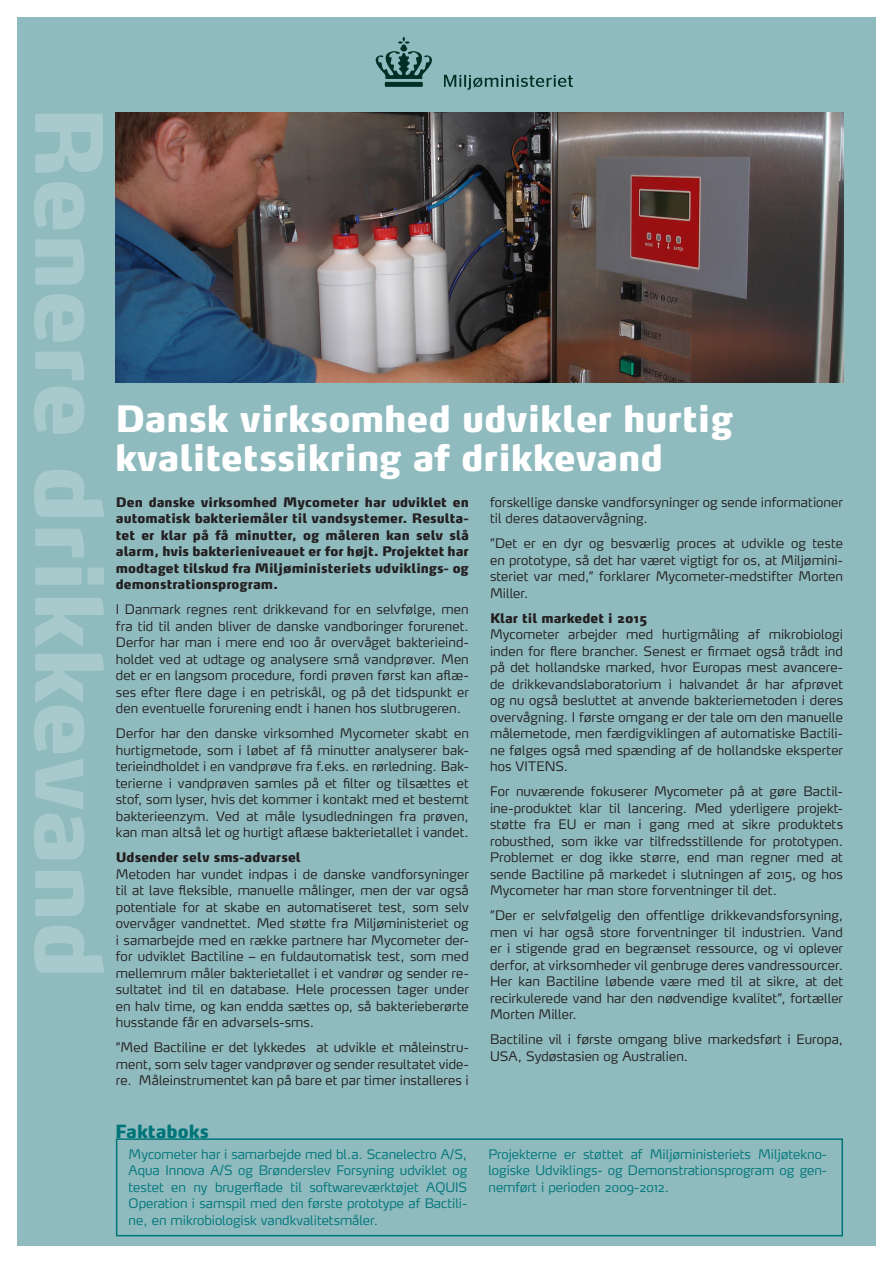
<style>
.page{position:relative;width:893px;height:1263px;background:#fff}
.page>*{position:absolute;margin:0;border:0;box-sizing:border-box;transform-origin:0 0}
.Lodret_rubrik{font:900 91.5px "Max";color:#a8cacd}
.Rubrik{font:900 36px/39px "Max";color:#fff}
.t1{font:900 18px "Max";color:#007579}
.Brødtekst{font:300 13.05px/16.5px "Max";letter-spacing:.005em;color:#231f20;text-align:justify}
.Brødtekst_Faktaboks{font:300 13.05px/16.5px "Max";color:#007579;text-align:justify}
.Resume{font:900 13.05px/16.5px "Max";color:#231f20;text-align:justify}
.Mellemrubrik{font:900 13.05px "Max";color:#231f20}
</style>
<div class="page">
<div style="left:17px;top:17px;width:859px;height:1229px;background:#8fbbbf"></div>
<svg style="left:444px;top:75px;width:129px;height:15px"></svg>
<svg style="left:376px;top:37px;width:56px;height:50px"></svg>
<div style="left:116px;top:1138px;width:727px;height:98px;border:2px solid #007579"></div>
<img style="left:116px;top:112px;width:727px;height:270px">
<p class="Lodret_rubrik" style="left:126px;top:105px;width:875px;rotate:90deg">Renere drikkevand</p>
<p class="Rubrik" style="left:115px;top:399px;width:619px">Dansk virksomhed udvikler hurtig kvalitetssikring af drikkevand</p>
<p class="Resume" style="left:116px;top:493px;width:354px">Den danske virksomhed Mycometer har udviklet en automatisk bakteriemåler til vandsystemer. Resulta&shy;tet er klar på få minutter, og måleren kan selv slå alarm, hvis bakterieniveauet er for højt. Projektet har modtaget tilskud fra Miljøministeriets udviklings- og demonstrationsprogram.</p>
<p class="Brødtekst" style="left:116px;top:601px;width:354px">I Danmark regnes rent drikkevand for en selvfølge, men fra tid til anden bliver de danske vandboringer forurenet.<br>Derfor har man i mere end 100 år overvåget bakterieind&shy;holdet ved at udtage og analysere små vandprøver. Men det er en langsom procedure, fordi prøven først kan aflæ&shy;ses efter flere dage i en petriskål, og på det tidspunkt er den eventuelle forurening endt i hanen hos slutbrugeren.</p>
<p class="Brødtekst" style="left:116px;top:725px;width:354px">Derfor har den danske virksomhed Mycometer skabt en hurtigmetode, som i løbet af få minutter analyserer bak&shy;terieindholdet i en vandprøve fra f.eks. en rørledning. Bak&shy;terierne i vandprøven samles på et filter og tilsættes et stof, som lyser, hvis det kommer i kontakt med et bestemt bakterieenzym. Ved at måle lysudledningen fra prøven, kan man altså let og hurtigt aflæse bakterietallet i vandet.</p>
<p class="Mellemrubrik" style="left:116px;top:849px;width:187px">Udsender selv sms-advarsel</p>
<p class="Brødtekst" style="left:116px;top:865px;width:354px">Metoden har vundet indpas i de danske vandforsyninger til at lave fleksible, manuelle målinger, men der var også potentiale for at skabe en automatiseret test, som selv overvåger vandnettet. Med støtte fra Miljøministeriet og i samarbejde med en række partnere har Mycometer der&shy;for udviklet Bactiline – en fuldautomatisk test, som med mellemrum måler bakterietallet i et vandrør og sender re&shy;sultatet ind til en database. Hele processen tager under en halv time, og kan endda sættes op, så bakterieberørte husstande får en advarsels-sms.</p>
<p class="Brødtekst" style="left:116px;top:1039px;width:354px">”Med Bactiline er det lykkedes at udvikle et måleinstru&shy;ment, som selv tager vandprøver og sender resultatet vide&shy;re. Måleinstrumentet kan på bare et par timer installeres i</p>
<p class="Brødtekst" style="left:490px;top:493px;width:354px">forskellige danske vandforsyninger og sende informationer til deres dataovervågning.</p>
<p class="Brødtekst" style="left:490px;top:535px;width:354px">”Det er en dyr og besværlig proces at udvikle og teste en prototype, så det har været vigtigt for os, at Miljømini&shy;steriet var med,” forklarer Mycometer-medstifter Morten Miller.</p>
<p class="Mellemrubrik" style="left:490px;top:610px;width:159px">Klar til markedet i 2015</p>
<p class="Brødtekst" style="left:490px;top:626px;width:354px">Mycometer arbejder med hurtigmåling af mikrobiologi inden for flere brancher. Senest er firmaet også trådt ind på det hollandske marked, hvor Europas mest avancere&shy;de drikkevandslaboratorium i halvandet år har afprøvet og nu også besluttet at anvende bakteriemetoden i deres overvågning. I første omgang er der tale om den manuelle målemetode, men færdigviklingen af automatiske Bactili&shy;ne følges også med spænding af de hollandske eksperter hos VITENS.</p>
<p class="Brødtekst" style="left:490px;top:783px;width:354px">For nuværende fokuserer Mycometer på at gøre Bactil&shy;ine-produktet klar til lancering. Med yderligere projekt&shy;støtte fra EU er man i gang med at sikre produktets robusthed, som ikke var tilfredsstillende for prototypen.<br>Problemet er dog ikke større, end man regner med at sende Bactiline på markedet i slutningen af 2015, og hos Mycometer har man store forventninger til det.</p>
<p class="Brødtekst" style="left:490px;top:907px;width:354px">”Der er selvfølgelig den offentlige drikkevandsforsyning, men vi har også store forventninger til industrien. Vand er i stigende grad en begrænset ressource, og vi oplever derfor, at virksomheder vil genbruge deres vandressourcer.<br>Her kan Bactiline løbende være med til at sikre, at det recirkulerede vand har den nødvendige kvalitet”, fortæller Morten Miller.</p>
<p class="Brødtekst" style="left:490px;top:1031px;width:354px">Bactiline vil i første omgang blive markedsført i Europa,<br>USA, Sydøstasien og Australien.</p>
<p class="t1" style="left:115px;top:1120px;width:95px">Faktaboks</p>
<p class="Brødtekst_Faktaboks" style="left:129px;top:1145px;width:340px">Mycometer har i samarbejde med bl.a. Scanelectro A/S, Aqua Innova A/S og Brønderslev Forsyning udviklet og testet en ny brugerflade til softwareværktøjet AQUIS Operation i samspil med den første prototype af Bactili&shy;ne, en mikrobiologisk vandkvalitetsmåler.</p>
<p class="Brødtekst_Faktaboks" style="left:488px;top:1145px;width:340px">Projekterne er støttet af Miljøministeriets Miljøtekno&shy;logiske Udviklings- og Demonstrationsprogram og gen&shy;nemført i perioden 2009-2012.</p>
</div>
